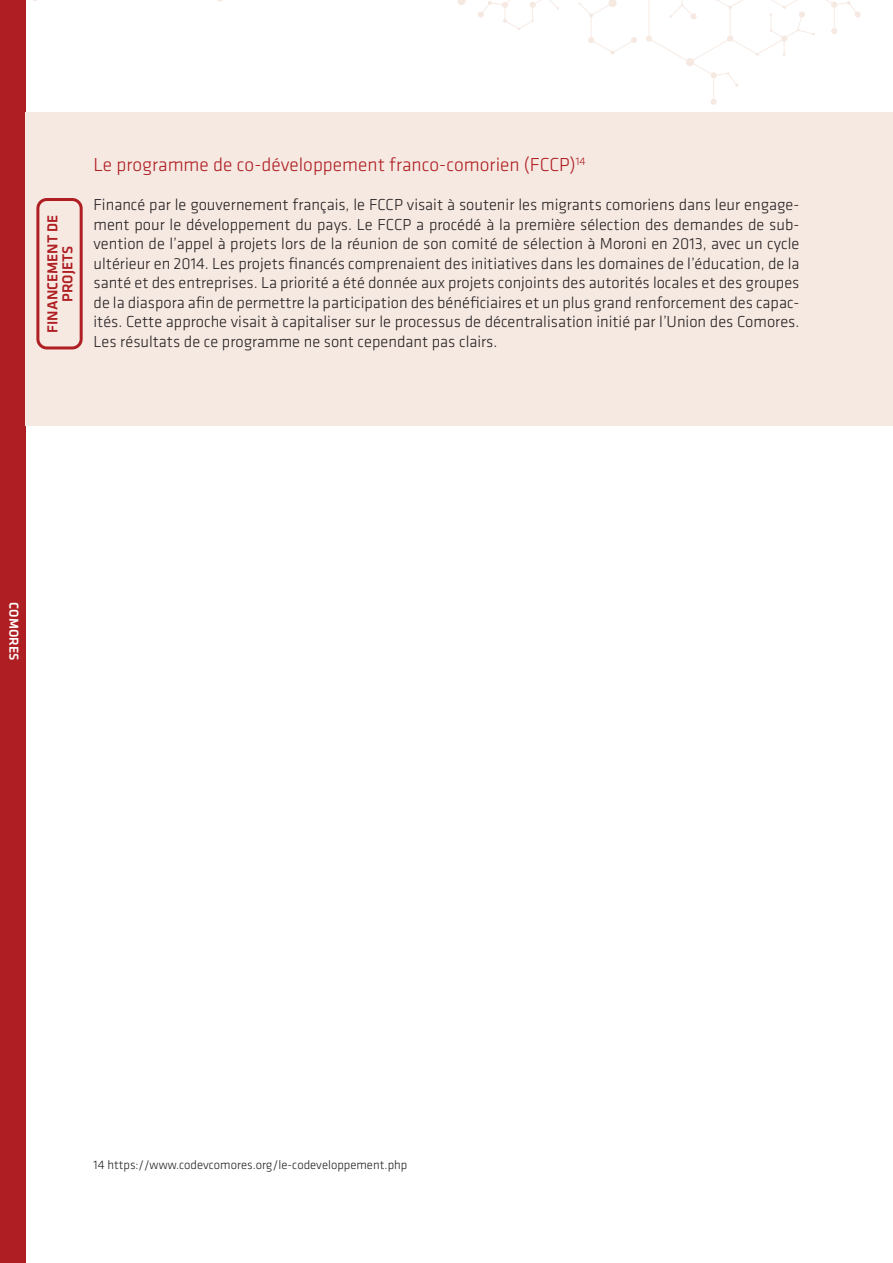
<style>
.page{position:relative;width:893px;height:1263px;background:#fff}
.page>*{position:absolute;margin:0;border:0;box-sizing:border-box;transform-origin:0 0}
.t1{font:300 19.5px "Klavika";color:#af1e22}
.t2{font:300 16.5px/19.5px "Klavika";color:#231f20;text-align:justify}
.t3{font:500 15px/15px "Klavika";color:#af1e22;text-align:center}
.t4{font:500 13.5px "Klavika";color:#fff}
.Footnote{font:300 12.75px "Klavika";color:#231f20}
</style>
<div class="page">
<div style="left:0;top:0;width:26px;height:1263px;background:#af1e22"></div>
<svg style="left:578px;top:0;width:59px;height:55px"></svg>
<svg style="left:457px;top:0;width:102px;height:30px"></svg>
<svg style="left:646px;top:0;width:215px;height:105px"></svg>
<div style="left:26px;top:112px;width:867px;height:314px;background:#f6e9e2"></div>
<svg style="left:36px;top:198px;width:47px;height:151px"></svg>
<p class="t3" style="left:45px;top:333px;width:119px;rotate:-90deg">FINANCEMENT DE<br>PROJETS</p>
<p class="t1" style="left:94px;top:153px;width:494px">Le programme de co-développement franco-comorien (FCCP)<sup>14</sup></p>
<p class="t2" style="left:94px;top:195px;width:707px">Financé par le gouvernement français, le FCCP visait à soutenir les migrants comoriens dans leur engage&shy;ment pour le développement du pays. Le FCCP a procédé à la première sélection des demandes de sub&shy;vention de l’appel à projets lors de la réunion de son comité de sélection à Moroni en 2013, avec un cycle ultérieur en 2014. Les projets financés comprenaient des initiatives dans les domaines de l’éducation, de la santé et des entreprises. La priorité a été donnée aux projets conjoints des autorités locales et des groupes de la diaspora afin de permettre la participation des bénéficiaires et un plus grand renforcement des capac&shy;ités. Cette approche visait à capitaliser sur le processus de décentralisation initié par l’Union des Comores.<br>Les résultats de ce programme ne sont cependant pas clairs.</p>
<p class="t4" style="left:23px;top:602px;width:60px;rotate:90deg">COMORES</p>
<p class="Footnote" style="left:94px;top:1157px;width:315px">14 https://www.codevcomores.org/le-codeveloppement.php</p>
</div>
